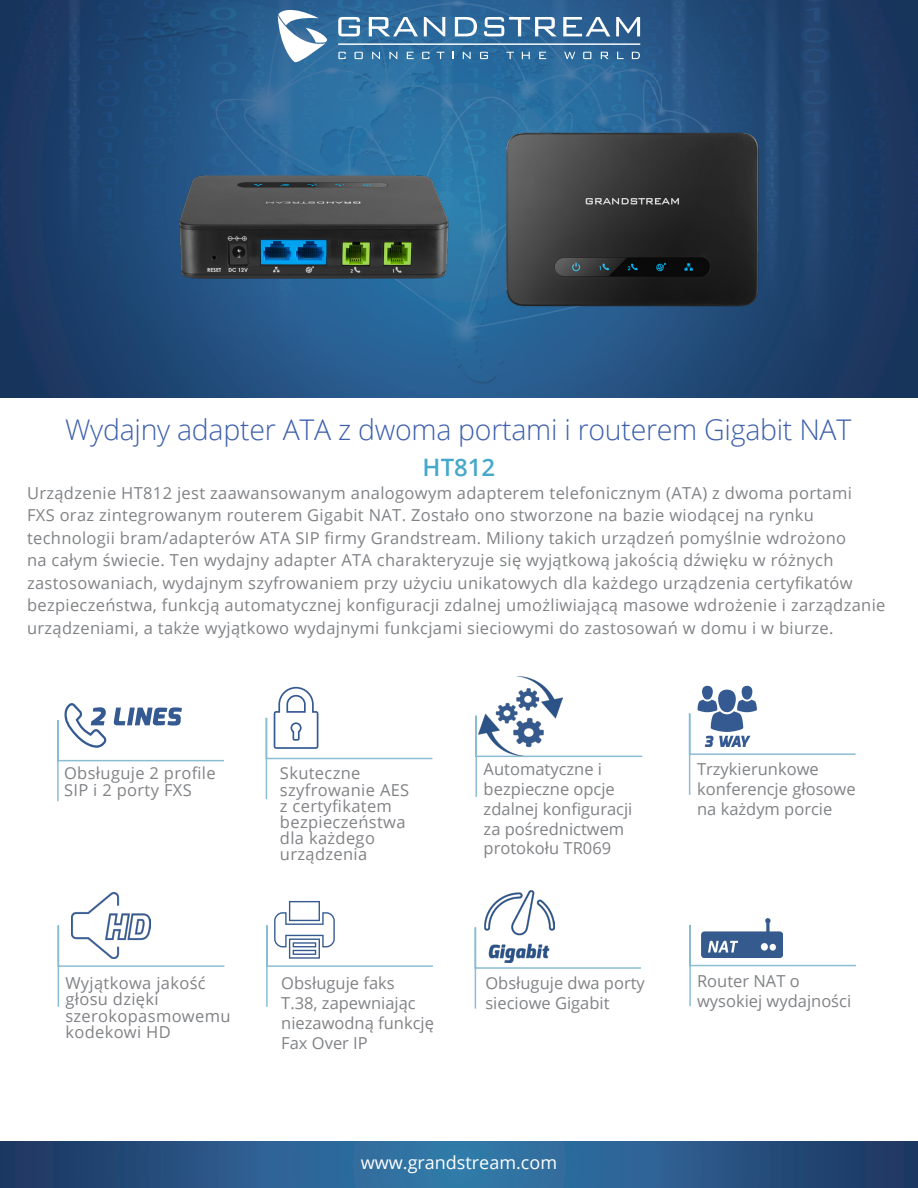
<style>
.page{position:relative;width:918px;height:1188px;background:#fff}
.page>*{position:absolute;margin:0;border:0;box-sizing:border-box;transform-origin:0 0}
.t1{font:300 28.5px "Open Sans";letter-spacing:-.01em;color:#3e60ac}
.t2{font:600 24px "Open Sans";color:#46a8ca}
.t3{font:18px "Open Sans";color:#fff}
.t4{font:16.5px/16.2px "Open Sans";letter-spacing:.02em;color:#808285}
.t5{font:16.5px/19.8px "Open Sans";color:#808285}
</style>
<div class="page">
<img style="left:0;top:0;width:918px;height:397px">
<svg style="left:0;top:1142px;width:918px;height:46px;background:#295988"></svg>
<svg style="left:475px;top:715px;width:168px;height:82px"></svg>
<svg style="left:474px;top:927px;width:167px;height:82px"></svg>
<div style="left:702px;top:686px;width:11px;height:14px;background:#355a92;border-radius:50%"></div>
<div style="left:741px;top:686px;width:12px;height:14px;background:#355a92;border-radius:50%"></div>
<svg style="left:688px;top:690px;width:168px;height:105px"></svg>
<svg style="left:689px;top:924px;width:167px;height:83px"></svg>
<svg style="left:266px;top:901px;width:167px;height:106px"></svg>
<svg style="left:265px;top:687px;width:168px;height:113px"></svg>
<svg style="left:57px;top:924px;width:168px;height:83px"></svg>
<svg style="left:57px;top:703px;width:167px;height:99px"></svg>
<img style="left:72px;top:892px;width:79px;height:66px">
<img style="left:484px;top:891px;width:71px;height:72px">
<img style="left:478px;top:676px;width:85px;height:79px">
<img style="left:701px;top:918px;width:81px;height:39px">
<svg style="left:278px;top:10px;width:49px;height:52px"></svg>
<svg style="left:338px;top:17px;width:22px;height:19px"></svg>
<svg style="left:369px;top:17px;width:49px;height:19px"></svg>
<svg style="left:424px;top:17px;width:21px;height:19px"></svg>
<svg style="left:455px;top:17px;width:22px;height:19px"></svg>
<svg style="left:484px;top:17px;width:73px;height:19px"></svg>
<svg style="left:563px;top:17px;width:47px;height:19px"></svg>
<svg style="left:616px;top:17px;width:24px;height:19px"></svg>
<svg style="left:338px;top:52px;width:8px;height:7px"></svg>
<svg style="left:355px;top:52px;width:8px;height:7px"></svg>
<svg style="left:372px;top:52px;width:8px;height:7px"></svg>
<svg style="left:389px;top:52px;width:8px;height:7px"></svg>
<svg style="left:407px;top:52px;width:7px;height:7px"></svg>
<svg style="left:422px;top:52px;width:8px;height:7px"></svg>
<svg style="left:437px;top:52px;width:7px;height:7px"></svg>
<svg style="left:463px;top:52px;width:8px;height:7px"></svg>
<svg style="left:480px;top:52px;width:8px;height:7px"></svg>
<svg style="left:506px;top:52px;width:8px;height:7px"></svg>
<svg style="left:522px;top:52px;width:8px;height:7px"></svg>
<svg style="left:539px;top:52px;width:7px;height:7px"></svg>
<svg style="left:632px;top:52px;width:8px;height:7px"></svg>
<svg style="left:583px;top:52px;width:8px;height:7px"></svg>
<svg style="left:601px;top:52px;width:8px;height:7px"></svg>
<svg style="left:617px;top:52px;width:7px;height:7px"></svg>
<svg style="left:564px;top:52px;width:11px;height:7px"></svg>
<hr style="left:338px;top:44px;width:302px;height:1px;background:#fff">
<img style="left:148px;top:105px;width:327px;height:235px">
<img style="left:475px;top:105px;width:295px;height:229px">
<p class="t1" style="left:65px;top:410px;width:788px">Wydajny adapter ATA z dwoma portami i routerem Gigabit NAT</p>
<p class="t4" style="left:27px;top:481px;width:860px;line-height:22.5px">Urządzenie HT812 jest zaawansowanym analogowym adapterem telefonicznym (ATA) z dwoma portami<br>FXS oraz zintegrowanym routerem Gigabit NAT. Zostało ono stworzone na bazie wiodącej na rynku technologii bram/adapterów ATA SIP firmy Grandstream. Miliony takich urządzeń pomyślnie wdrożono<br>na całym świecie. Ten wydajny adapter ATA charakteryzuje się wyjątkową jakością dźwięku w różnych zastosowaniach, wydajnym szyfrowaniem przy użyciu unikatowych dla każdego urządzenia certyfikatów bezpieczeństwa, funkcją automatycznej konfiguracji zdalnej umożliwiającą masowe wdrożenie i zarządzanie urządzeniami, a także wyjątkowo wydajnymi funkcjami sieciowymi do zastosowań w domu i w biurze.</p>
<p class="t2" style="left:423px;top:451px;width:74px">HT812</p>
<p class="t4" style="left:64px;top:765px;width:153px">Obsługuje 2 profile<br>SIP i 2 porty FXS</p>
<p class="t4" style="left:280px;top:765px;width:131px">Skuteczne szyfrowanie AES z certyfikatem bezpieczeństwa dla każdego urządzenia</p>
<p class="t5" style="left:484px;top:759px;width:150px">Automatyczne i bezpieczne opcje zdalnej konfiguracji za pośrednictwem protokołu TR069</p>
<p class="t5" style="left:697px;top:759px;width:160px">Trzykierunkowe konferencje głosowe na każdym porcie</p>
<p class="t4" style="left:65px;top:975px;width:167px">Wyjątkowa jakość głosu dzięki szerokopasmowemu kodekowi HD</p>
<p class="t5" style="left:281px;top:973px;width:154px">Obsługuje faks<br>T.38, zapewniając niezawodną funkcję<br>Fax Over IP</p>
<p class="t5" style="left:485px;top:973px;width:161px">Obsługuje dwa porty sieciowe Gigabit</p>
<p class="t5" style="left:697px;top:971px;width:156px">Router NAT o wysokiej wydajności</p>
<p class="t3" style="left:361px;top:1151px;width:198px">www.grandstream.com</p>
</div>
